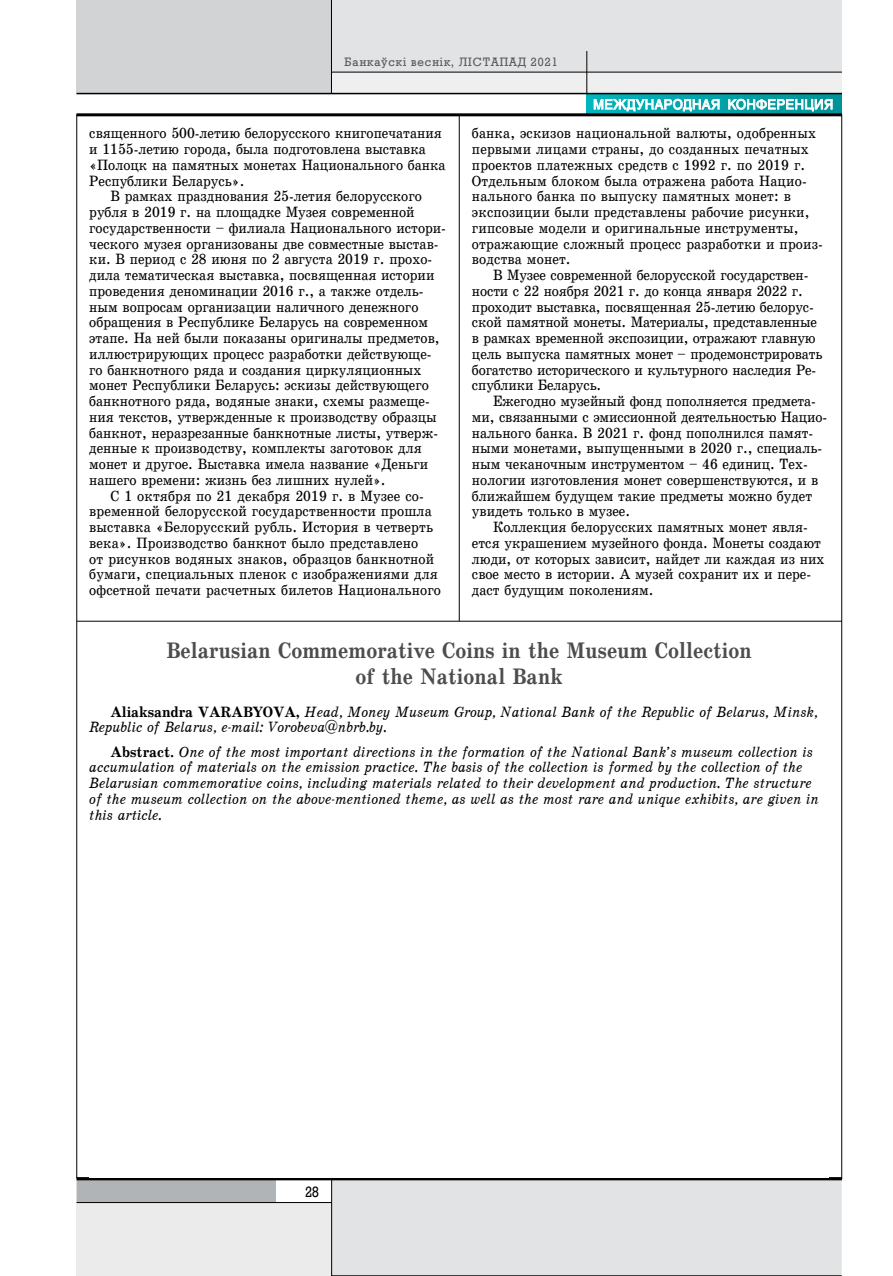
<style>
.page{position:relative;width:893px;height:1276px;background:#fff}
.page>*{position:absolute;margin:0;border:0;box-sizing:border-box;transform-origin:0 0}
.t1{font:22.5px/25.5px "School Book C Bold";color:#4d4d4f;text-align:center;scale:.9 1}
.t2{font:15px/15.8px "School Book C";color:#000;scale:.9 1}
.t3{font:15px/15.8px "School Book C Italic";color:#000;scale:.9 1}
.t4{font:15px "Rodeo";color:#000;scale:.9 1}
.t5{font:13.5px "AG Helvetica";letter-spacing:.04em;color:#fff;scale:.95 1}
.t6{font:12px "Rodeo";letter-spacing:.08em;color:#58595b}
.s1{font-family:"School Book C Bold"}
</style>
<div class="page">
<div style="left:587px;top:94px;width:255px;height:21px;background:linear-gradient(to right,#01b5bc,#009298)"></div>
<svg style="left:594px;top:97px;width:126px;height:15px;background:#63cbcf"></svg>
<svg style="left:728px;top:99px;width:105px;height:13px"></svg>
<div style="left:77px;top:0;width:255px;height:94px;background:#d1d3d4"></div>
<div style="left:332px;top:0;width:510px;height:72px;background:#e2e3e4"></div>
<div style="left:332px;top:72px;width:510px;height:22px;background:#efeff0"></div>
<hr style="left:331px;top:0;width:1px;height:94px;background:#000">
<hr style="left:331px;top:72px;width:511px;height:1px;background:#000">
<hr style="left:77px;top:113px;width:765px;height:3px;background:#000">
<hr style="left:459px;top:115px;width:1px;height:1063px;background:#000">
<hr style="left:587px;top:51px;width:1px;height:43px;background:#000">
<div style="left:77px;top:1202px;width:255px;height:73px;background:#ebebec"></div>
<div style="left:77px;top:1180px;width:199px;height:22px;background:#b1b4b6"></div>
<div style="left:331px;top:1180px;width:511px;height:96px;background:#e2e3e4"></div>
<hr style="left:77px;top:1202px;width:255px;height:1px;background:#000">
<hr style="left:77px;top:1177px;width:765px;height:3px;background:#000">
<hr style="left:77px;top:93px;width:765px;height:1px;background:#000">
<div style="left:89px;top:621px;width:740px;height:556px;background:#fff"></div>
<hr style="left:77px;top:621px;width:765px;height:1px;background:#000">
<p class="t6" style="left:344px;top:55px;width:215px">Банкаўскі веснік, ЛІСТАПАД 2021</p>
<p class="t5" style="left:593px;top:97px;width:254px">МЕЖДУНАРОДНАЯ КОНФЕРЕНЦИЯ</p>
<p class="t2" style="left:89px;top:125px;width:393px">священного 500-летию белорусского книгопечатания</p>
<p class="t2" style="left:89px;top:141px;width:375px">и 1155-летию города, была подготовлена выставка</p>
<p class="t2" style="left:89px;top:157px;width:397px">«Полоцк на памятных монетах Национального банка</p>
<p class="t2" style="left:89px;top:173px;width:174px">Республики Беларусь».</p>
<p class="t2" style="left:111px;top:188px;width:347px">В рамках празднования 25-летия белорусского</p>
<p class="t2" style="left:89px;top:204px;width:363px">рубля в 2019 г. на площадке Музея современной</p>
<p class="t2" style="left:89px;top:220px;width:398px">государственности – филиала Национального истори-</p>
<p class="t2" style="left:89px;top:236px;width:390px">ческого музея организованы две совместные выстав-</p>
<p class="t2" style="left:89px;top:251px;width:383px">ки. В период с 28 июня по 2 августа 2019 г. прохо-</p>
<p class="t2" style="left:89px;top:267px;width:385px">дила тематическая выставка, посвященная истории</p>
<p class="t2" style="left:89px;top:283px;width:373px">проведения деноминации 2016 г., а также отдель-</p>
<p class="t2" style="left:89px;top:299px;width:367px">ным вопросам организации наличного денежного</p>
<p class="t2" style="left:89px;top:314px;width:378px">обращения в Республике Беларусь на современном</p>
<p class="t2" style="left:89px;top:330px;width:391px">этапе. На ней были показаны оригиналы предметов,</p>
<p class="t2" style="left:89px;top:346px;width:382px">иллюстрирующих процесс разработки действующе-</p>
<p class="t2" style="left:89px;top:362px;width:371px">го банкнотного ряда и создания циркуляционных</p>
<p class="t2" style="left:89px;top:377px;width:379px">монет Республики Беларусь: эскизы действующего</p>
<p class="t2" style="left:89px;top:393px;width:380px">банкнотного ряда, водяные знаки, схемы размеще-</p>
<p class="t2" style="left:89px;top:409px;width:388px">ния текстов, утвержденные к производству образцы</p>
<p class="t2" style="left:89px;top:425px;width:389px">банкнот, неразрезанные банкнотные листы, утверж-</p>
<p class="t2" style="left:89px;top:440px;width:371px">денные к производству, комплекты заготовок для</p>
<p class="t2" style="left:89px;top:456px;width:378px">монет и другое. Выставка имела название «Деньги</p>
<p class="t2" style="left:89px;top:472px;width:331px">нашего времени: жизнь без лишних нулей».</p>
<p class="t2" style="left:111px;top:488px;width:350px">С 1 октября по 21 декабря 2019 г. в Музее со-</p>
<p class="t2" style="left:89px;top:503px;width:382px">временной белорусской государственности прошла</p>
<p class="t2" style="left:89px;top:519px;width:383px">выставка «Белорусский рубль. История в четверть</p>
<p class="t2" style="left:89px;top:535px;width:367px">века». Производство банкнот было представлено</p>
<p class="t2" style="left:89px;top:551px;width:385px">от рисунков водяных знаков, образцов банкнотной</p>
<p class="t2" style="left:89px;top:566px;width:389px">бумаги, специальных пленок с изображениями для</p>
<p class="t2" style="left:89px;top:582px;width:392px">офсетной печати расчетных билетов Национального</p>
<p class="t2" style="left:472px;top:125px;width:391px">банка, эскизов национальной валюты, одобренных первыми лицами страны, до созданных печатных проектов платежных средств с 1992 г. по 2019 г.<br>Отдельным блоком была отражена работа Нацио&shy;нального банка по выпуску памятных монет: в экспозиции были представлены рабочие рисунки, гипсовые модели и оригинальные инструменты, отражающие сложный процесс разработки и произ&shy;водства монет.</p>
<p class="t2" style="left:472px;top:267px;width:391px;text-indent:21px">В Музее современной белорусской государствен&shy;ности с 22 ноября 2021 г. до конца января 2022 г. проходит выставка, посвященная 25-летию белорус&shy;ской памятной монеты. Материалы, представленные в рамках временной экспозиции, отражают главную цель выпуска памятных монет – продемонстрировать богатство исторического и культурного наследия Ре&shy;спублики Беларусь.</p>
<p class="t2" style="left:472px;top:393px;width:396px;text-indent:21px">Ежегодно музейный фонд пополняется предмета&shy;ми, связанными с эмиссионной деятельностью Нацио&shy;нального банка. В 2021 г. фонд пополнился памят&shy;ными монетами, выпущенными в 2020 г., специаль&shy;ным чеканочным инструментом – 46 единиц. Тех&shy;нологии изготовления монет совершенствуются, и в ближайшем будущем такие предметы можно будет увидеть только в музее.</p>
<p class="t2" style="left:472px;top:519px;width:393px;text-indent:21px">Коллекция белорусских памятных монет явля&shy;ется украшением музейного фонда. Монеты создают люди, от которых зависит, найдет ли каждая из них свое место в истории. А музей сохранит их и пере&shy;даст будущим поколениям.</p>
<h1 class="t1" style="left:166px;top:638px;width:652px">Belarusian Commemorative Coins in the Museum Collection of the National Bank</h1>
<p class="t3" style="left:89px;top:703px;width:811px;text-indent:21px"><span class="s1">Aliaksandra VARABYOVA,</span> Head, Money Museum Group, National Bank of the Republic of Belarus, Minsk,<br>Republic of Belarus, e-mail: Vorobeva@nbrb.by.</p>
<p class="t3" style="left:89px;top:743px;width:812px;text-indent:21px"><span class="s1">Abstract.</span> One of the most important directions in the formation of the National Bank’s museum collection is accumulation of materials on the emission practice. The basis of the collection is formed by the collection of the Belarusian commemorative coins, including materials related to their development and production. The structure of the museum collection on the above-mentioned theme, as well as the most rare and unique exhibits, are given in this article.</p>
<p class="t4" style="left:306px;top:1183px;width:16px">28</p>
</div>
